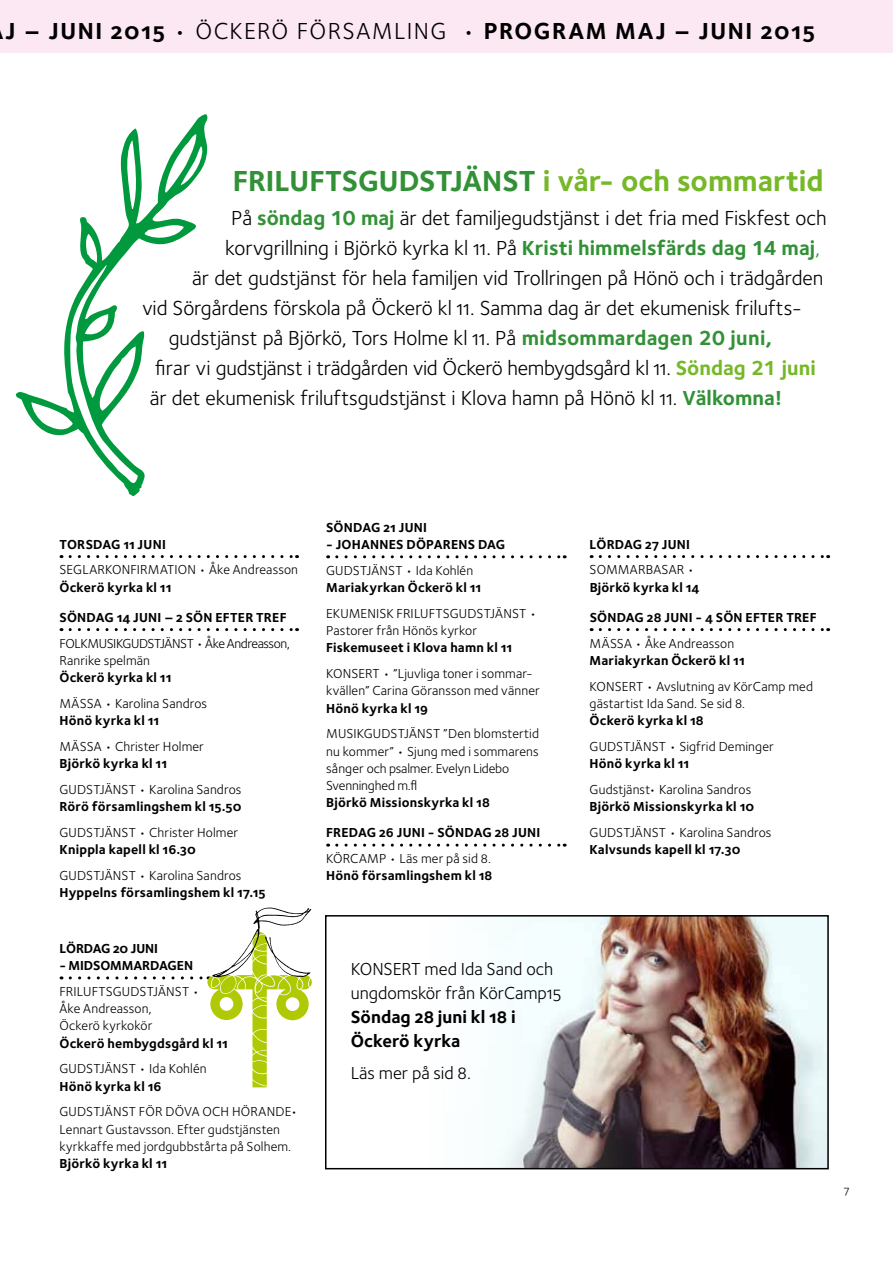
<style>
.page{position:relative;width:893px;height:1263px;background:#fff}
.page>*{position:absolute;margin:0;border:0;box-sizing:border-box;transform-origin:0 0}
.t1{font:30px "Foundry Sterling Bold OSF";color:#329137}
.t2{font:24px "Foundry Sterling Bold OSF";letter-spacing:.06em;color:#000}
.t3{font:24px "Foundry Sterling Book OSF";color:#000}
.t4{font:21px "Foundry Sterling Book OSF";letter-spacing:-.005em;color:#000}
.t5{font:18px/24px "Foundry Sterling Book OSF";letter-spacing:-.005em;color:#000}
.t6{font:18px/24px "Foundry Sterling Bold OSF";letter-spacing:.005em;color:#000}
.t7{font:13.5px/17.2px "Foundry Sterling Book OSF";letter-spacing:.01em;color:#000}
.t8{font:13.5px "Foundry Sterling Bold OSF";letter-spacing:.015em;color:#000}
.t9{font:13.5px/17.2px "Foundry Sterling Book OSF";letter-spacing:-.02em;color:#000}
.t10{font:12px "Foundry Sterling Book OSF";color:#000}
.s1{font-family:"Foundry Sterling Book OSF"}
.s2{color:#76b828}
.s3{font-family:"Foundry Sterling";font-weight:700;color:#329137}
.s4{color:#329137}
.s5{font-family:"Foundry Sterling";font-weight:700;color:#76b828}
</style>
<div class="page">
<div style="left:0;top:0;width:893px;height:53px;background:#fce8f2"></div>
<svg style="left:70px;top:555px;width:228px;height:3px"></svg>
<svg style="left:70px;top:628px;width:228px;height:3px"></svg>
<svg style="left:337px;top:555px;width:228px;height:3px"></svg>
<svg style="left:337px;top:844px;width:228px;height:3px"></svg>
<svg style="left:70px;top:907px;width:242px;height:180px"></svg>
<img style="left:500px;top:918px;width:326px;height:248px">
<div style="left:325px;top:915px;width:504px;height:254px;border:2px solid #000"></div>
<svg style="left:600px;top:555px;width:229px;height:3px"></svg>
<svg style="left:600px;top:628px;width:229px;height:3px"></svg>
<svg style="left:16px;top:114px;width:191px;height:382px"></svg>
<h2 class="t2" style="left:6px;top:14px;width:223px">j – ju ni 2015 <span class="s1">• ÖCKER</span></h2>
<h2 class="t3" style="left:271px;top:14px;width:71px">Ö FÖRSA</h2>
<h2 class="t3" style="left:372px;top:14px;width:36px">MLING</h2>
<h2 class="t2" style="left:462px;top:14px;width:355px"><span class="s1">•</span> program maj – ju ni 2015</h2>
<h1 class="t1" style="left:233px;top:160px;width:592px">Friluftsgudstjänst <span class="s2">i vår- och sommartid</span></h1>
<h3 class="t4" style="left:231px;top:203px;width:597px">På <span class="s3">söndag 10 maj</span> är det familjegudstjänst i det fria med Fiskfest och</h3>
<h3 class="t4" style="left:225px;top:233px;width:596px">korvgrillning i Björkö kyrka kl 11. På <span class="s3">Kristi himmelsfärds dag 14 maj</span><span class="s4">,</span></h3>
<h3 class="t4" style="left:192px;top:263px;width:632px">är det gudstjänst för hela familjen vid Trollringen på Hönö och i trädgården</h3>
<h3 class="t4" style="left:142px;top:293px;width:661px">vid Sörgårdens förskola på Öckerö kl 11. Samma dag är det ekumenisk frilufts-</h3>
<h3 class="t4" style="left:169px;top:323px;width:605px">gudstjänst på Björkö, Tors Holme kl 11. På <span class="s3">midsommardagen 20 juni,</span></h3>
<h3 class="t4" style="left:155px;top:353px;width:662px">firar vi gudstjänst i trädgården vid Öckerö hembygdsgård kl 11. <span class="s5">Söndag 21 juni</span></h3>
<h3 class="t4" style="left:150px;top:383px;width:634px">är det ekumenisk friluftsgudstjänst i Klova hamn på Hönö kl 11. <span class="s3">Välkomna!</span></h3>
<p class="t8" style="left:60px;top:535px;width:28px">TORSDAG</p>
<p class="t8" style="left:123px;top:535px;width:36px">11 JUNI</p>
<p class="t7" style="left:60px;top:561px;width:9px">SEGLARKON</p>
<p class="t7" style="left:130px;top:561px;width:52px">FIRMATION</p>
<p class="t7" style="left:199px;top:561px;width:101px">• Åke Andreasson</p>
<p class="t8" style="left:60px;top:578px;width:113px">Öckerö kyrka kl 11</p>
<p class="t8" style="left:60px;top:608px;width:10px">SÖNDAG</p>
<p class="t8" style="left:117px;top:608px;width:79px">14 JUNI – 2 SÖN</p>
<p class="t8" style="left:215px;top:608px;width:57px">EFTER TREF</p>
<p class="t7" style="left:60px;top:634px;width:55px">FOLKMUSIKG</p>
<p class="t9" style="left:60px;top:634px;width:232px;text-indent:72px">UDSTJÄNST • Åke Andreasson,<br>Ranrike spelmän</p>
<p class="t8" style="left:60px;top:668px;width:113px">Öckerö kyrka kl 11</p>
<p class="t7" style="left:60px;top:694px;width:29px">MÄSSA</p>
<p class="t7" style="left:105px;top:694px;width:104px">• Karolina Sandros</p>
<p class="t8" style="left:60px;top:711px;width:101px">Hönö kyrka kl 11</p>
<p class="t7" style="left:60px;top:737px;width:29px">MÄSSA</p>
<p class="t7" style="left:105px;top:737px;width:101px">• Christer Holmer</p>
<p class="t8" style="left:60px;top:754px;width:109px">Björkö kyrka kl 11</p>
<p class="t7" style="left:60px;top:780px;width:183px">GUDSTJÄNST • Karolina Sandros</p>
<p class="t8" style="left:60px;top:797px;width:184px">Rörö församlingshem kl 15.50</p>
<p class="t7" style="left:60px;top:823px;width:180px">GUDSTJÄNST • Christer Holmer</p>
<p class="t8" style="left:60px;top:840px;width:138px">Knippla kapell kl 16.30</p>
<p class="t7" style="left:60px;top:866px;width:183px">GUDSTJÄNST • Karolina Sandros</p>
<p class="t8" style="left:60px;top:883px;width:208px">Hyppelns församlingshem kl 17.15</p>
<p class="t8" style="left:60px;top:939px;width:10px">LÖRDAG</p>
<p class="t8" style="left:113px;top:939px;width:39px">20 JUNI</p>
<p class="t8" style="left:60px;top:956px;width:18px">- MIDS</p>
<p class="t8" style="left:100px;top:956px;width:20px">OMMARDAGEN</p>
<p class="t7" style="left:60px;top:982px;width:142px">FRILUFTSG UDSTJÄNST •<br>Åke Andreasson,<br>Öckerö kyrkokör</p>
<p class="t8" style="left:60px;top:1033px;width:170px">Öckerö hembygdsgård kl 11</p>
<p class="t7" style="left:60px;top:1060px;width:149px">GUDSTJÄNST • Ida Kohlén</p>
<p class="t8" style="left:60px;top:1076px;width:103px">Hönö kyrka kl 16</p>
<p class="t7" style="left:60px;top:1103px;width:200px">GUDSTJÄNST FÖR DÖVA OCH HÖRANDE</p>
<p class="t7" style="left:291px;top:1103px;width:9px">•</p>
<p class="t7" style="left:60px;top:1120px;width:233px">Lennart Gustavsson. Efter gudstjänsten kyrkkaffe med jordgubbstårta på Solhem.</p>
<p class="t8" style="left:60px;top:1154px;width:109px">Björkö kyrka kl 11</p>
<p class="t8" style="left:326px;top:518px;width:10px">SÖNDAG</p>
<p class="t8" style="left:383px;top:518px;width:38px">21 JUNI</p>
<p class="t8" style="left:326px;top:535px;width:45px">- JOHANNES</p>
<p class="t8" style="left:406px;top:535px;width:10px">DÖPARENS</p>
<p class="t8" style="left:478px;top:535px;width:10px">DAG</p>
<p class="t7" style="left:326px;top:561px;width:149px">GUDSTJÄNST • Ida Kohlén</p>
<p class="t8" style="left:326px;top:578px;width:156px">Mariakyrkan Öckerö kl 11</p>
<p class="t7" style="left:326px;top:604px;width:42px">EKUMENISK</p>
<p class="t7" style="left:326px;top:604px;width:212px;text-indent:70px">FRILUFTSG UDSTJÄNST •<br>Pastorer från Hönös kyrkor</p>
<p class="t8" style="left:326px;top:638px;width:187px">Fiskemuseet i Klova hamn kl 11</p>
<p class="t7" style="left:326px;top:664px;width:9px">KONSER</p>
<p class="t7" style="left:326px;top:664px;width:215px;text-indent:46px">T • ”Ljuvliga toner i sommar&shy;kvällen” Carina Göransson med vänner</p>
<p class="t8" style="left:326px;top:698px;width:103px">Hönö kyrka kl 19</p>
<p class="t7" style="left:326px;top:725px;width:28px">MUSIKG</p>
<p class="t7" style="left:326px;top:725px;width:214px;text-indent:47px">UDSTJÄNST ”Den blomstertid nu kommer” • Sjung med i sommarens sånger och psalmer. Evelyn Lidebo<br>Svenninghed m.fl</p>
<p class="t8" style="left:326px;top:793px;width:165px">Björkö Missionskyrka kl 18</p>
<p class="t8" style="left:326px;top:823px;width:10px">FREDAG</p>
<p class="t8" style="left:379px;top:823px;width:69px">26 JUNI - SÖNDAG</p>
<p class="t8" style="left:495px;top:823px;width:40px">28 JUNI</p>
<p class="t7" style="left:326px;top:849px;width:166px">KÖRCAMP • Läs mer på sid 8.</p>
<p class="t8" style="left:326px;top:866px;width:168px">Hönö församlingshem kl 18</p>
<h3 class="t5" style="left:351px;top:956px;width:212px;text-indent:60px">T med Ida Sand och ungdomskör från KörCamp15</h3>
<h3 class="t6" style="left:351px;top:1004px;width:167px">Söndag 28 juni kl 18 i<br>Öckerö kyrka</h3>
<h3 class="t5" style="left:351px;top:1060px;width:122px">Läs mer på sid 8.</h3>
<h3 class="t5" style="left:351px;top:956px;width:11px">KONSER</h3>
<p class="t8" style="left:590px;top:535px;width:10px">LÖRDAG</p>
<p class="t8" style="left:645px;top:535px;width:39px">27 JUNI</p>
<p class="t7" style="left:590px;top:561px;width:49px">SOMMARBASAR</p>
<p class="t7" style="left:687px;top:561px;width:9px">•</p>
<p class="t8" style="left:590px;top:578px;width:111px">Björkö kyrka kl 14</p>
<p class="t8" style="left:590px;top:608px;width:10px">SÖNDAG</p>
<p class="t8" style="left:647px;top:608px;width:79px">28 JUNI - 4 SÖN</p>
<p class="t8" style="left:745px;top:608px;width:57px">EFTER TREF</p>
<p class="t7" style="left:590px;top:634px;width:29px">MÄSSA</p>
<p class="t7" style="left:635px;top:634px;width:101px">• Åke Andreasson</p>
<p class="t8" style="left:590px;top:651px;width:156px">Mariakyrkan Öckerö kl 11</p>
<p class="t7" style="left:590px;top:677px;width:9px">KONSER</p>
<p class="t7" style="left:590px;top:677px;width:225px;text-indent:46px">T • Avslutning av KörCamp med gästartist I da Sand. Se sid 8.</p>
<p class="t8" style="left:590px;top:711px;width:116px">Öckerö kyrka kl 18</p>
<p class="t7" style="left:590px;top:737px;width:186px">GUDSTJÄNST • Sigfrid Deminger</p>
<p class="t8" style="left:590px;top:754px;width:101px">Hönö kyrka kl 11</p>
<p class="t7" style="left:590px;top:780px;width:163px">Gudstjänst• Karolina Sandros</p>
<p class="t8" style="left:590px;top:797px;width:166px">Björkö Missionskyrka kl 10</p>
<p class="t7" style="left:590px;top:823px;width:183px">GUDSTJÄNST • Karolina Sandros</p>
<p class="t8" style="left:590px;top:840px;width:152px">Kalvsunds kapell kl 17.30</p>
<p class="t10" style="left:844px;top:1181px;width:7px">7</p>
</div>
